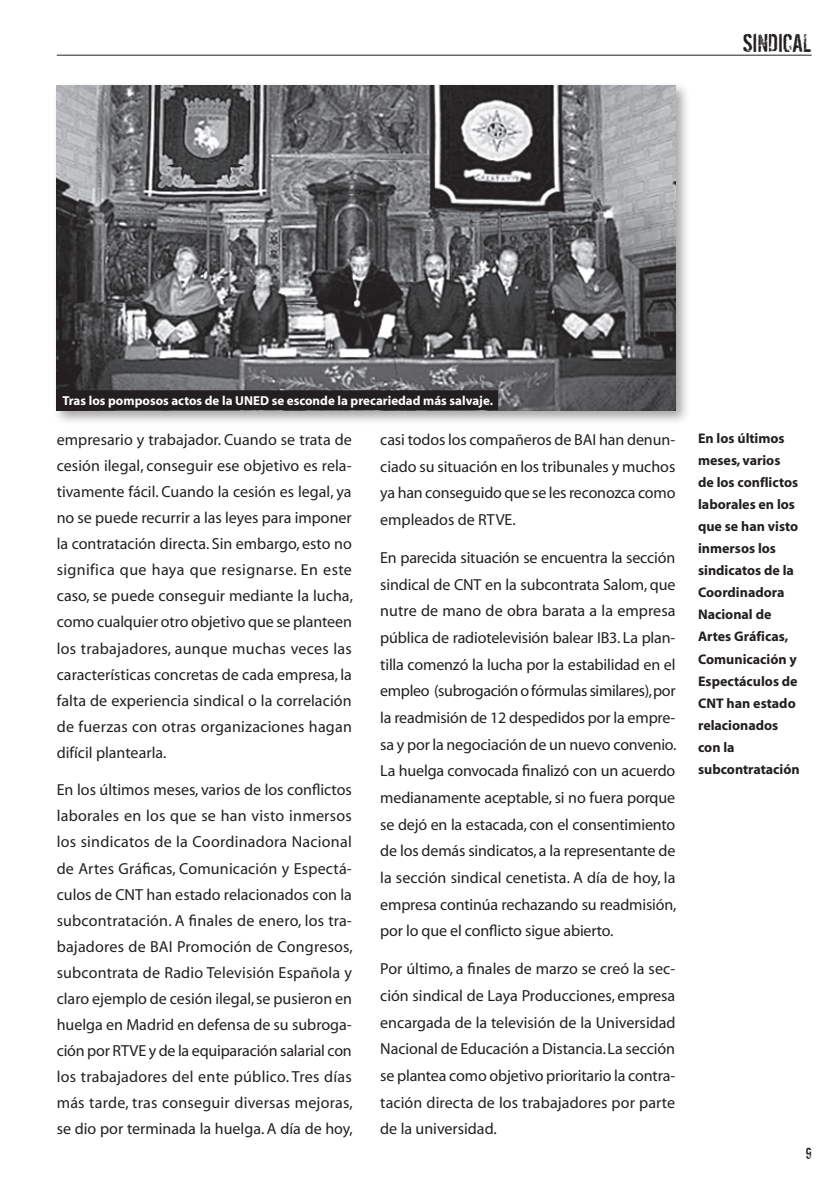
<style>
.page{position:relative;width:840px;height:1191px;background:#fff}
.page>*{position:absolute;margin:0;border:0;box-sizing:border-box;transform-origin:0 0}
.t1{font:28px "Dirty Ego";letter-spacing:.02em;color:#231f20}
.t2{font:18px "Dirty Ego";color:#231f20}
.Cuerpo_de_texto{font:16px/26px "Myriad";color:#231f20;text-align:justify}
.Destacados{font:700 14px/22px "Myriad";color:#231f20}
.Pie_de_foto{font:700 13px "Myriad";color:#fff}
</style>
<div class="page">
<hr style="left:57px;top:55px;width:754px;height:1px;background:#231f20">
<div style="left:53px;top:81px;width:645px;height:353px;background:#231f20;opacity:.4"></div>
<img style="left:57px;top:85px;width:618px;height:325px">
<div style="left:57px;top:390px;width:440px;height:20px;background:#231f20"></div>
<p class="t1" style="left:742px;top:28px;width:70px">SINDICAL</p>
<p class="Pie_de_foto" style="left:62px;top:393px;width:432px">Tras los pomposos actos de la UNED se esconde la precariedad más salvaje.</p>
<p class="Cuerpo_de_texto" style="left:57px;top:427px;width:297px">empresario y trabajador. Cuando se trata de cesión ilegal, conseguir ese objetivo es rela&shy;tivamente fácil. Cuando la cesión es legal, ya no se puede recurrir a las leyes para imponer la contratación directa. Sin embargo, esto no significa que haya que resignarse. En este caso, se puede conseguir mediante la lucha, como cualquier otro objetivo que se planteen los trabajadores, aunque muchas veces las características concretas de cada empresa, la falta de experiencia sindical o la correlación de fuerzas con otras organizaciones hagan difícil plantearla.</p>
<p class="Cuerpo_de_texto" style="left:57px;top:777px;width:297px">En los últimos meses, varios de los conflictos laborales en los que se han visto inmersos los sindicatos de la Coordinadora Nacional de Artes Gráficas, Comunicación y Espectá&shy;culos de CNT han estado relacionados con la subcontratación. A finales de enero, los tra&shy;bajadores de BAI Promoción de Congresos, subcontrata de Radio Televisión Española y claro ejemplo de cesión ilegal, se pusieron en huelga en Madrid en defensa de su subroga&shy;ción por RTVE y de la equiparación salarial con los trabajadores del ente público. Tres días más tarde, tras conseguir diversas mejoras, se dio por terminada la huelga. A día de hoy,</p>
<p class="Cuerpo_de_texto" style="left:380px;top:427px;width:296px;line-height:26.6px">casi todos los compañeros de BAI han denun&shy;ciado su situación en los tribunales y muchos ya han conseguido que se les reconozca como empleados de RTVE.</p>
<p class="Cuerpo_de_texto" style="left:380px;top:545px;width:297px;line-height:26.6px">En parecida situación se encuentra la sección sindical de CNT en la subcontrata Salom, que nutre de mano de obra barata a la empresa pública de radiotelevisión balear IB3. La plan&shy;tilla comenzó la lucha por la estabilidad en el empleo (subrogación o fórmulas similares), por la readmisión de 12 despedidos por la empre&shy;sa y por la negociación de un nuevo convenio.<br>La huelga convocada finalizó con un acuerdo medianamente aceptable, si no fuera porque se dejó en la estacada, con el consentimiento de los demás sindicatos, a la representante de la sección sindical cenetista. A día de hoy, la empresa continúa rechazando su readmisión, por lo que el conflicto sigue abierto.</p>
<p class="Cuerpo_de_texto" style="left:380px;top:956px;width:296px;line-height:26.6px">Por último, a finales de marzo se creó la sec&shy;ción sindical de Laya Producciones, empresa encargada de la televisión de la Universidad Nacional de Educación a Distancia. La sección se plantea como objetivo prioritario la contra&shy;tación directa de los trabajadores por parte de la universidad.</p>
<p class="Destacados" style="left:697px;top:428px;width:103px">En los últimos meses, varios<br>de los conflictos laborales en los que se han visto inmersos los sindicatos de la<br>Coordinadora<br>Nacional de<br>Artes Gráficas,<br>Comunicación y<br>Espectáculos de<br>CNT han estado relacionados con la subcontratación</p>
<p class="t2" style="left:805px;top:1143px;width:7px">9</p>
</div>
